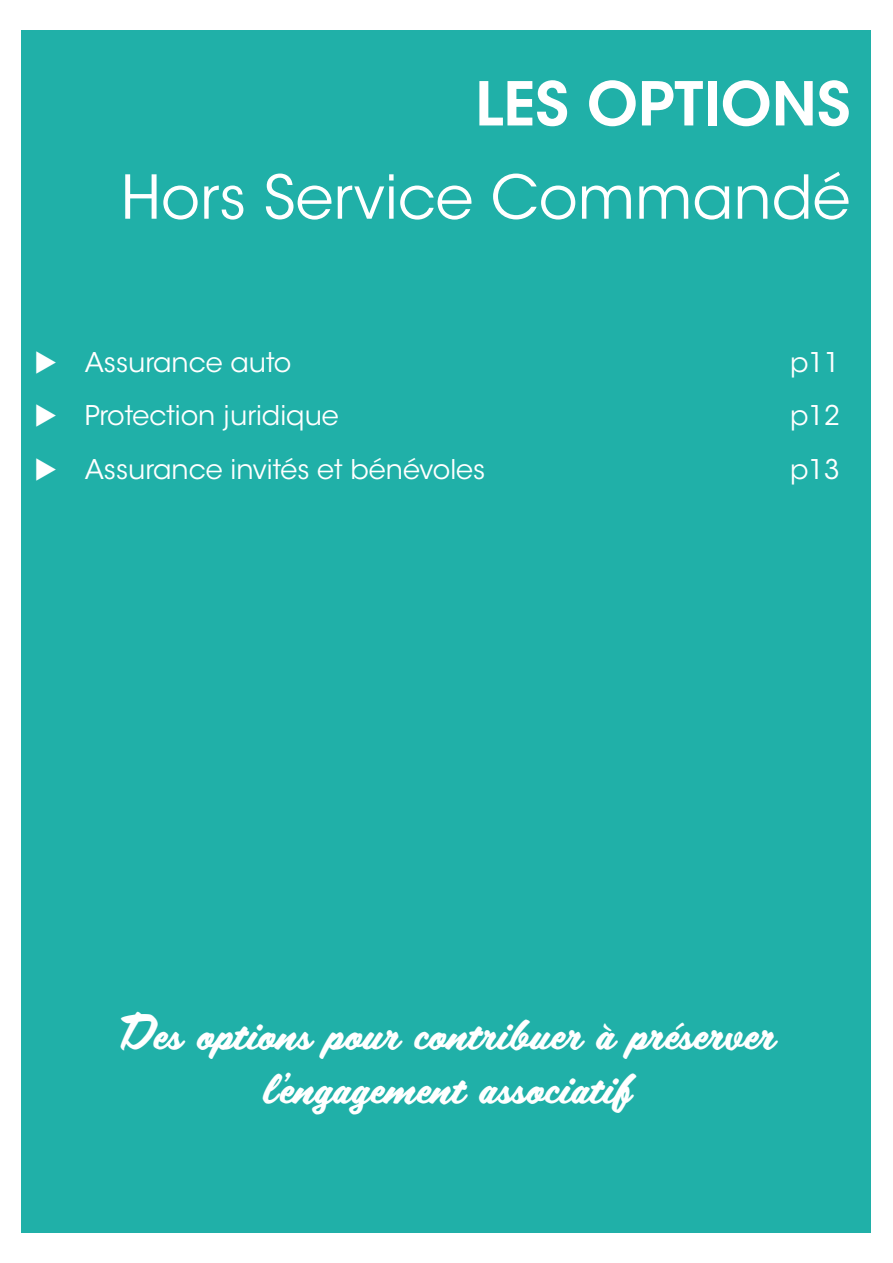
<style>
.page{position:relative;width:893px;height:1263px;background:#fff}
.page>*{position:absolute;margin:0;border:0;box-sizing:border-box;transform-origin:0 0}
.t1{font:60px "ITC Avant Garde Std";color:#fff}
.t2{font:600 60px "ITC Avant Garde Std";color:#fff}
.t3{font:45px/54px "Scriptorama JF Tradeshow";color:#fff;text-align:center}
.t4{font:27px "ITC Avant Garde Std";color:#fff}
</style>
<div class="page">
<div style="left:22px;top:30px;width:849px;height:1203px;background:#20b0a8"></div>
<h1 class="t2" style="left:475px;top:66px;width:377px">LES OPTIONS</h1>
<h1 class="t1" style="left:121px;top:161px;width:731px">Hors Service Commandé</h1>
<p class="t4" style="left:34px;top:345px;width:259px">◆ Assurance auto</p>
<p class="t4" style="left:790px;top:345px;width:51px">p11</p>
<p class="t4" style="left:34px;top:399px;width:306px">◆ Protection juridique</p>
<p class="t4" style="left:790px;top:399px;width:51px">p12</p>
<p class="t4" style="left:34px;top:453px;width:453px">◆ Assurance invités et bénévoles</p>
<p class="t4" style="left:790px;top:453px;width:51px">p13</p>
<h2 class="t3" style="left:119px;top:1006px;width:657px">Des options pour contribuer à préserver l’engagement associatif</h2>
</div>
